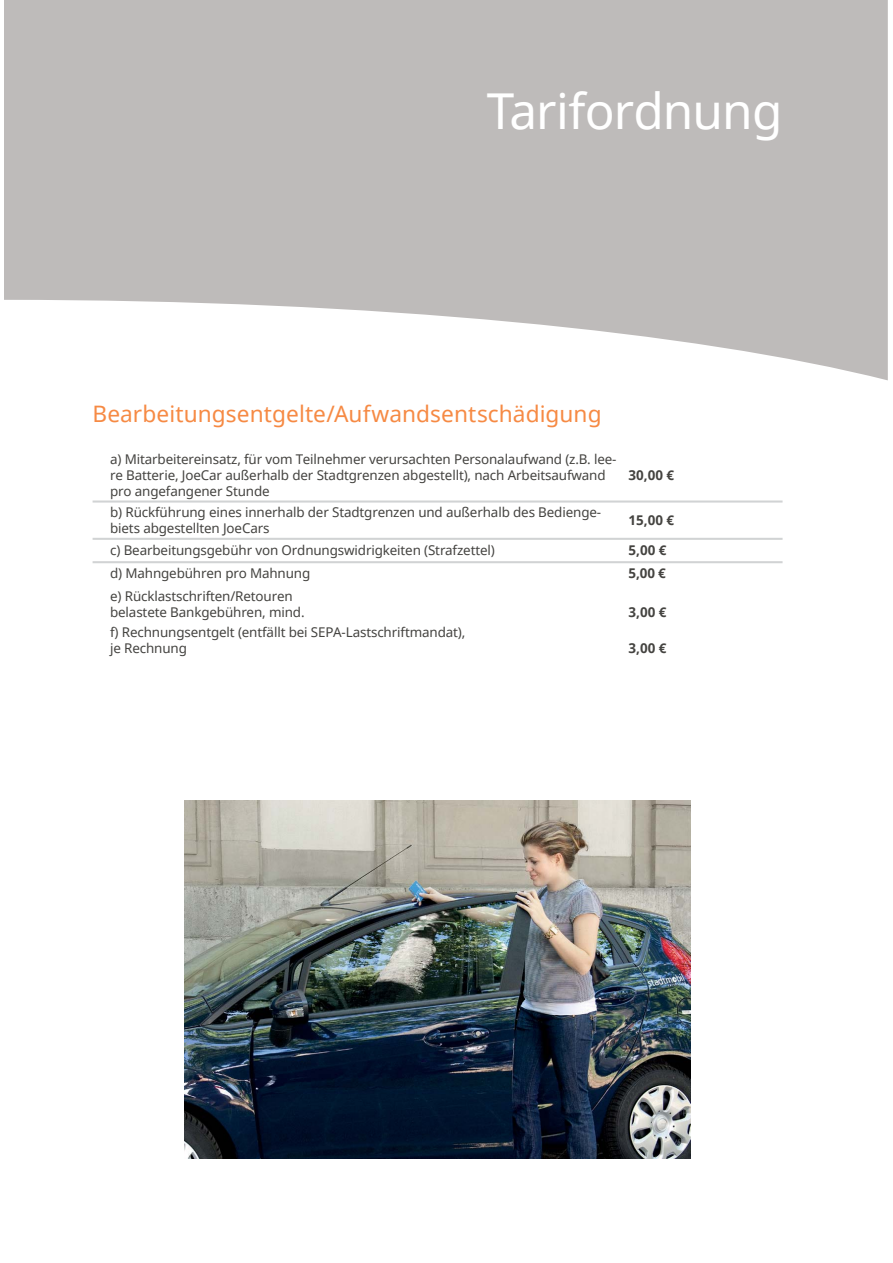
<style>
.page{position:relative;width:893px;height:1263px;background:#fff}
.page>*{position:absolute;margin:0;border:0;box-sizing:border-box;transform-origin:0 0}
.t1{font:49.5px "Noto Sans";letter-spacing:-.02em;color:#fff}
.t2{font:22.65px "Noto Sans";letter-spacing:.005em;color:#f68a44}
.t3{font:13.35px/16px "Noto Sans";letter-spacing:-.01em;color:#444340}
.t4{font:700 13.35px "Noto Sans";color:#444340}
</style>
<div class="page">
<svg style="left:5px;top:0;width:883px;height:380px;background:#c7c5c4"></svg>
<hr style="left:93px;top:501px;width:689px;height:2px;background:#d1d3d4">
<hr style="left:93px;top:538px;width:689px;height:2px;background:#d1d3d4">
<hr style="left:93px;top:561px;width:689px;height:2px;background:#d1d3d4">
<img style="left:185px;top:800px;width:506px;height:358px">
<h1 class="t1" style="left:487px;top:76px;width:297px">Tarifordnung</h1>
<h2 class="t2" style="left:93px;top:398px;width:511px">Bearbeitungsentgelte/Aufwandsentschädigung</h2>
<p class="t3" style="left:110px;top:450px;width:508px">a) Mitarbeitereinsatz, für vom Teilnehmer verursachten Personalaufwand (z.B. lee&shy;re Batterie, JoeCar außerhalb der Stadtgrenzen abgestellt), nach Arbeitsaufwand pro angefangener Stunde</p>
<p class="t4" style="left:629px;top:465px;width:47px">30,00 €</p>
<p class="t3" style="left:110px;top:504px;width:492px">b) Rückführung eines innerhalb der Stadtgrenzen und außerhalb des Bedienge&shy;biets abgestellten JoeCars</p>
<p class="t4" style="left:629px;top:511px;width:47px">15,00 €</p>
<p class="t3" style="left:110px;top:542px;width:386px">c) Bearbeitungsgebühr von Ordnungswidrigkeiten (Strafzettel)</p>
<p class="t4" style="left:629px;top:541px;width:39px">5,00 €</p>
<p class="t3" style="left:110px;top:564px;width:202px">d) Mahngebühren pro Mahnung</p>
<p class="t4" style="left:629px;top:563px;width:39px">5,00 €</p>
<p class="t3" style="left:110px;top:588px;width:196px">e) Rücklastschriften/Retouren belastete Bankgebühren, mind.</p>
<p class="t4" style="left:629px;top:603px;width:39px">3,00 €</p>
<p class="t3" style="left:110px;top:624px;width:357px">f) Rechnungsentgelt (entfällt bei SEPA-Lastschriftmandat), je Rechnung</p>
<p class="t4" style="left:629px;top:639px;width:39px">3,00 €</p>
</div>
